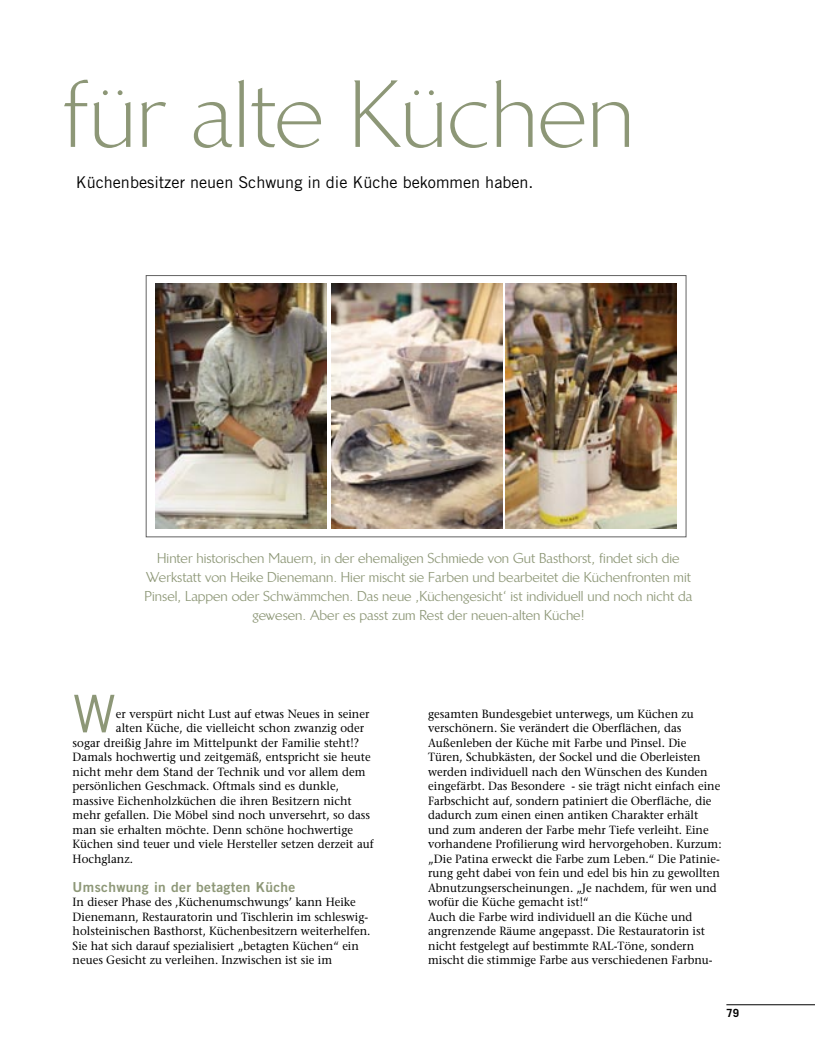
<style>
.page{position:relative;width:815px;height:1053px;background:#fff}
.page>*{position:absolute;margin:0;border:0;box-sizing:border-box;transform-origin:0 0}
.t1{font:300 91.25px "Linotype Brewery";color:#8d9777}
._030_Initial_3zeilig{font:52px "Trade Gothic LT";color:#8d9777}
.t2{font:16.25px "Trade Gothic LT";color:#000}
._07_Bildunterschrift{font:13.75px/18.8px "Linotype Brewery";color:#8d9777;text-align:center}
._04_Zwischenüberschrift{font:13.75px "Trade Gothic LT Bold Two";letter-spacing:.025em;color:#8d9777}
._03_Fließtext{font:11.88px/14.5px "Stone Serif LT";color:#000;scale:.96 1}
._030_Initial_3zeilig-2{font:11.88px "Stone Serif LT";color:#000;scale:.96 1}
.t3{font:700 11.25px "Trade Gothic LT";color:#000}
</style>
<div class="page">
<hr style="left:726px;top:1004px;width:89px;height:1px;background:#000">
<img style="left:506px;top:283px;width:171px;height:245px">
<img style="left:331px;top:283px;width:171px;height:245px">
<img style="left:156px;top:283px;width:171px;height:245px">
<div style="left:146px;top:275px;width:541px;height:262px;border:1px solid #636363"></div>
<h1 class="t1" style="left:62px;top:62px;width:574px">für alte Küchen</h1>
<h3 class="t2" style="left:76px;top:172px;width:459px">Küchenbesitzer neuen Schwung in die Küche bekommen haben.</h3>
<p class="_07_Bildunterschrift" style="left:145px;top:549px;width:549px">Hinter historischen Mauern, in der ehemaligen Schmiede von Gut Basthorst, findet sich die Werkstatt von Heike Dienemann. Hier mischt sie Farben und bearbeitet die Küchenfronten mit Pinsel, Lappen oder Schwämmchen. Das neue ‚Küchengesicht‘ ist individuell und noch nicht da gewesen. Aber es passt zum Rest der neuen-alten Küche!</p>
<p class="_030_Initial_3zeilig" style="left:73px;top:682px;width:45px">W</p>
<p class="_030_Initial_3zeilig-2" style="left:116px;top:706px;width:266px">er verspürt nicht Lust auf etwas Neues in seiner</p>
<p class="_030_Initial_3zeilig-2" style="left:116px;top:721px;width:260px">alten Küche, die vielleicht schon zwanzig oder</p>
<p class="_030_Initial_3zeilig-2" style="left:73px;top:735px;width:300px">sogar dreißig Jahre im Mittelpunkt der Familie steht!?</p>
<p class="_030_Initial_3zeilig-2" style="left:73px;top:750px;width:312px">Damals hochwertig und zeitgemäß, entspricht sie heute</p>
<p class="_030_Initial_3zeilig-2" style="left:73px;top:764px;width:307px">nicht mehr dem Stand der Technik und vor allem dem</p>
<p class="_030_Initial_3zeilig-2" style="left:73px;top:779px;width:279px">persönlichen Geschmack. Oftmals sind es dunkle,</p>
<p class="_030_Initial_3zeilig-2" style="left:73px;top:793px;width:292px">massive Eichenholzküchen die ihren Besitzern nicht</p>
<p class="_030_Initial_3zeilig-2" style="left:73px;top:808px;width:311px">mehr gefallen. Die Möbel sind noch unversehrt, so dass</p>
<p class="_030_Initial_3zeilig-2" style="left:73px;top:822px;width:294px">man sie erhalten möchte. Denn schöne hochwertige</p>
<p class="_030_Initial_3zeilig-2" style="left:73px;top:837px;width:315px">Küchen sind teuer und viele Hersteller setzen derzeit auf</p>
<p class="_030_Initial_3zeilig-2" style="left:73px;top:851px;width:64px">Hochglanz.</p>
<p class="_04_Zwischenüberschrift" style="left:73px;top:878px;width:224px">Umschwung in der betagten Küche</p>
<p class="_03_Fließtext" style="left:73px;top:894px;width:312px">In dieser Phase des ‚Küchenumschwungs’ kann Heike<br>Dienemann, Restauratorin und Tischlerin im schleswig&shy;holsteinischen Basthorst, Küchenbesitzern weiterhelfen.</p>
<p class="_03_Fließtext" style="left:73px;top:938px;width:300px">Sie hat sich darauf spezialisiert „betagten Küchen“ ein neues Gesicht zu verleihen. Inzwischen ist sie im</p>
<p class="_03_Fließtext" style="left:428px;top:706px;width:307px">gesamten Bundesgebiet unterwegs, um Küchen zu verschönern. Sie verändert die Oberflächen, das Außenleben der Küche mit Farbe und Pinsel. Die Türen, Schubkästen, der Sockel und die Oberleisten werden individuell nach den Wünschen des Kunden eingefärbt. Das Besondere - sie trägt nicht einfach eine Farbschicht auf, sondern patiniert die Oberfläche, die dadurch zum einen einen antiken Charakter erhält und zum anderen der Farbe mehr Tiefe verleiht. Eine vorhandene Profilierung wird hervorgehoben. Kurzum: „Die Patina erweckt die Farbe zum Leben.“ Die Patinie&shy;rung geht dabei von fein und edel bis hin zu gewollten Abnutzungserscheinungen. „Je nachdem, für wen und wofür die Küche gemacht ist!“</p>
<p class="_03_Fließtext" style="left:428px;top:909px;width:298px">Auch die Farbe wird individuell an die Küche und angrenzende Räume angepasst. Die Restauratorin ist nicht festgelegt auf bestimmte RAL-Töne, sondern mischt die stimmige Farbe aus verschiedenen Farbnu-</p>
<p class="t3" style="left:726px;top:1005px;width:14px">79</p>
</div>
